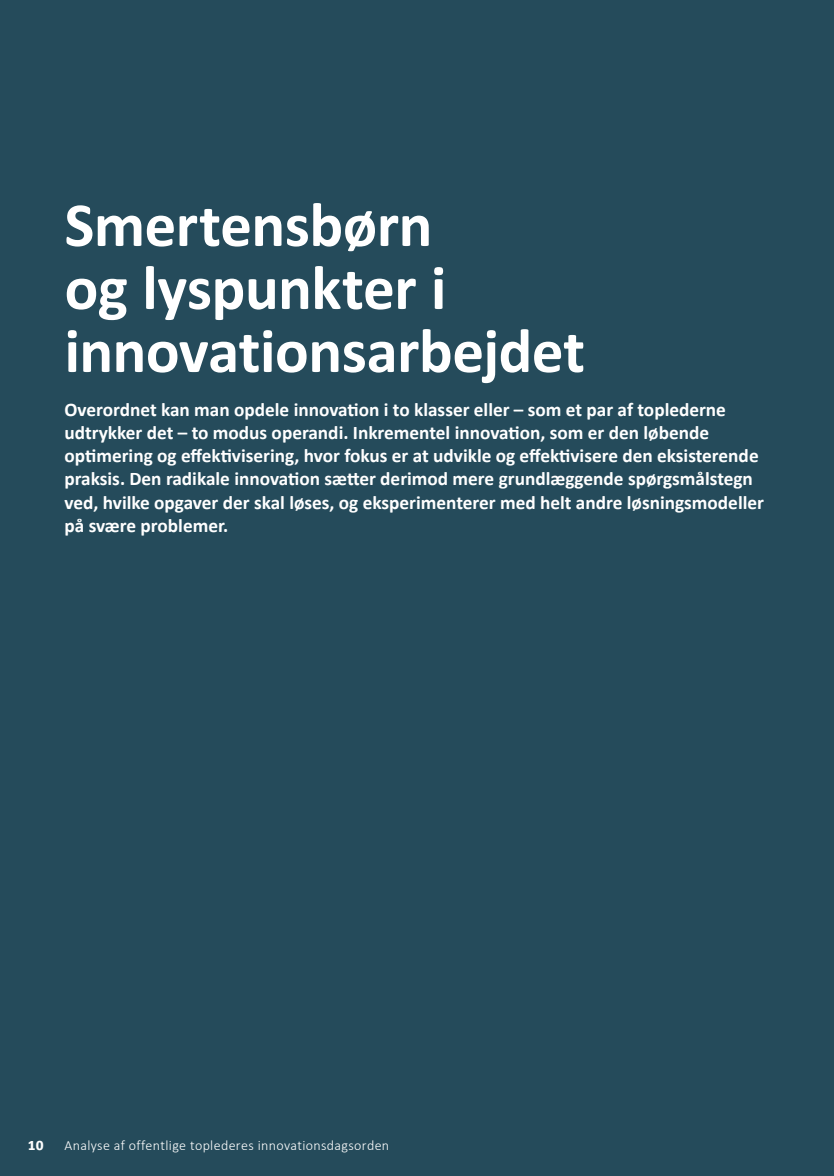
<style>
.page{position:relative;width:834px;height:1176px;background:#fff}
.page>*{position:absolute;margin:0;border:0;box-sizing:border-box;transform-origin:0 0}
.t1{font:700 63px/63px "Calibri";letter-spacing:-.01em;color:#fff}
.t2{font:700 19.25px/23.1px "Calibri";color:#fff}
.t3{font:300 14px "Calibri";letter-spacing:.025em;color:#fff}
.s1{font-weight:700;font-size:17.5px}
</style>
<div class="page">
<div style="left:0;top:0;width:833px;height:1176px;background:#254b5b"></div>
<h1 class="t1" style="left:64px;top:193px;width:522px">Smertensbørn<br>og lyspunkter i innovationsarbejdet</h1>
<p class="t2" style="left:64px;top:398px;width:700px">Overordnet kan man opdele innovation i to klasser eller – som et par af toplederne udtrykker det – to modus operandi. Inkrementel innovation, som er den løbende optimering og effektivisering, hvor fokus er at udvikle og effektivisere den eksisterende praksis. Den radikale innovation sætter derimod mere grundlæggende spørgsmålstegn ved, hvilke opgaver der skal løses, og eksperimenterer med helt andre løsningsmodeller på svære problemer.</p>
<p class="t3" style="left:28px;top:1136px;width:363px"><span class="s1">10</span> Analyse af offentlige toplederes innovationsdagsorden</p>
</div>
